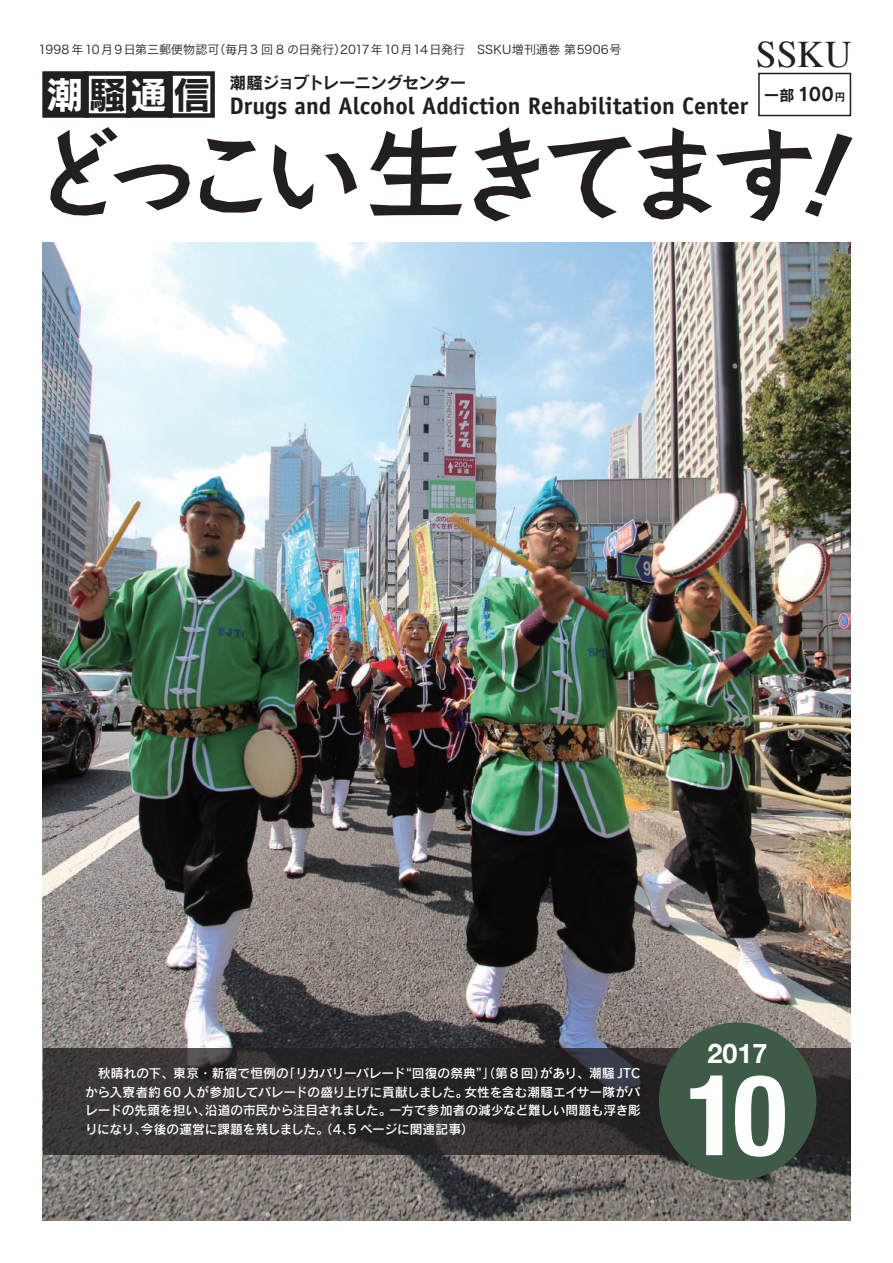
<style>
.page{position:relative;width:893px;height:1263px;background:#fff}
.page>*{position:absolute;margin:0;border:0;box-sizing:border-box;transform-origin:0 0}
.t1{font:700 condensed 112.5px "Helvetica Neue";color:#fff}
.t2{font:102px "Aralet Std DB";letter-spacing:-.16em;color:#231f20}
.t3{font:37.5px "Rodin Pro B";color:#fff}
.t4{font:37.5px "Times";color:#231f20}
.t5{font:700 27px "Helvetica Neue";color:#fff}
.t6{font:700 24px "Officina Sans";color:#231f20}
.t7{font:18px "Rodin Pro B";color:#231f20}
.t8{font:16.5px "Rodin Pro B";letter-spacing:-.045em;color:#231f20}
.t9{font:12.75px/18.8px "Rodin Pro DB";letter-spacing:-.01em;color:#fff;text-align:justify}
.t10{font:12px "Hira Kaku Pro W3";letter-spacing:.01em;color:#231f20}
.s1{color:#231f20}
.s2{font-size:15px}
.s3{font-size:10.5px}
</style>
<div class="page">
<div style="left:42px;top:71px;width:47px;height:47px;background:#231f20;border:4px solid #231f20"></div>
<div style="left:758px;top:73px;width:93px;height:43px;background:#fff;border:2px solid #231f20"></div>
<div style="left:84px;top:71px;width:47px;height:47px;background:#fff;border:4px solid #231f20"></div>
<div style="left:126px;top:71px;width:47px;height:47px;background:#231f20;border:4px solid #231f20"></div>
<div style="left:168px;top:71px;width:47px;height:47px;background:#fff;border:4px solid #231f20"></div>
<img style="left:43px;top:242px;width:807px;height:978px">
<svg style="left:43px;top:1048px;width:807px;height:106px;background:#312e2e"></svg>
<div style="left:659px;top:1022px;width:157px;height:158px;background:#3d5b47;border-radius:50%"></div>
<p class="t10" style="left:39px;top:39px;width:584px">1998 年10月9日第三郵便物認可（毎月3 回 8 の日発行）2017年10月14日発行 SSKU増刊通巻 第5906号</p>
<h3 class="t4" style="left:756px;top:19px;width:97px">SSKU</h3>
<p class="t8" style="left:230px;top:72px;width:238px">潮騒ジョブトレーニングセンター</p>
<h3 class="t3" style="left:46px;top:70px;width:166px">潮<span class="s1">騒</span>通<span class="s1">信</span></h3>
<h3 class="t7" style="left:764px;top:82px;width:83px"><span class="s2">一部</span> 100<span class="s3">円</span></h3>
<h3 class="t6" style="left:230px;top:90px;width:520px">Drugs and Alcohol Addiction Rehabilitation Center</h3>
<h2 class="t2" style="left:26px;top:105px;width:857px">どっこい生きてます！</h2>
<p class="t9" style="left:85px;top:1063px;width:557px">　秋晴れの下、東京・新宿で恒例の「リカバリーパレード“回復の祭典”」（第 8 回）があり、潮騒 JTCから入寮者約 60 人が参加してパレードの盛り上げに貢献しました。女性を含む潮騒エイサー隊がパレードの先頭を担い、沿道の市民から注目されました。一方で参加者の減少など難しい問題も浮き彫りになり、今後の運営に課題を残しました。（4、5 ページに関連記事）</p>
<h3 class="t5" style="left:708px;top:1032px;width:62px">2017</h3>
<h1 class="t1" style="left:686px;top:1047px;width:103px">10</h1>
</div>
